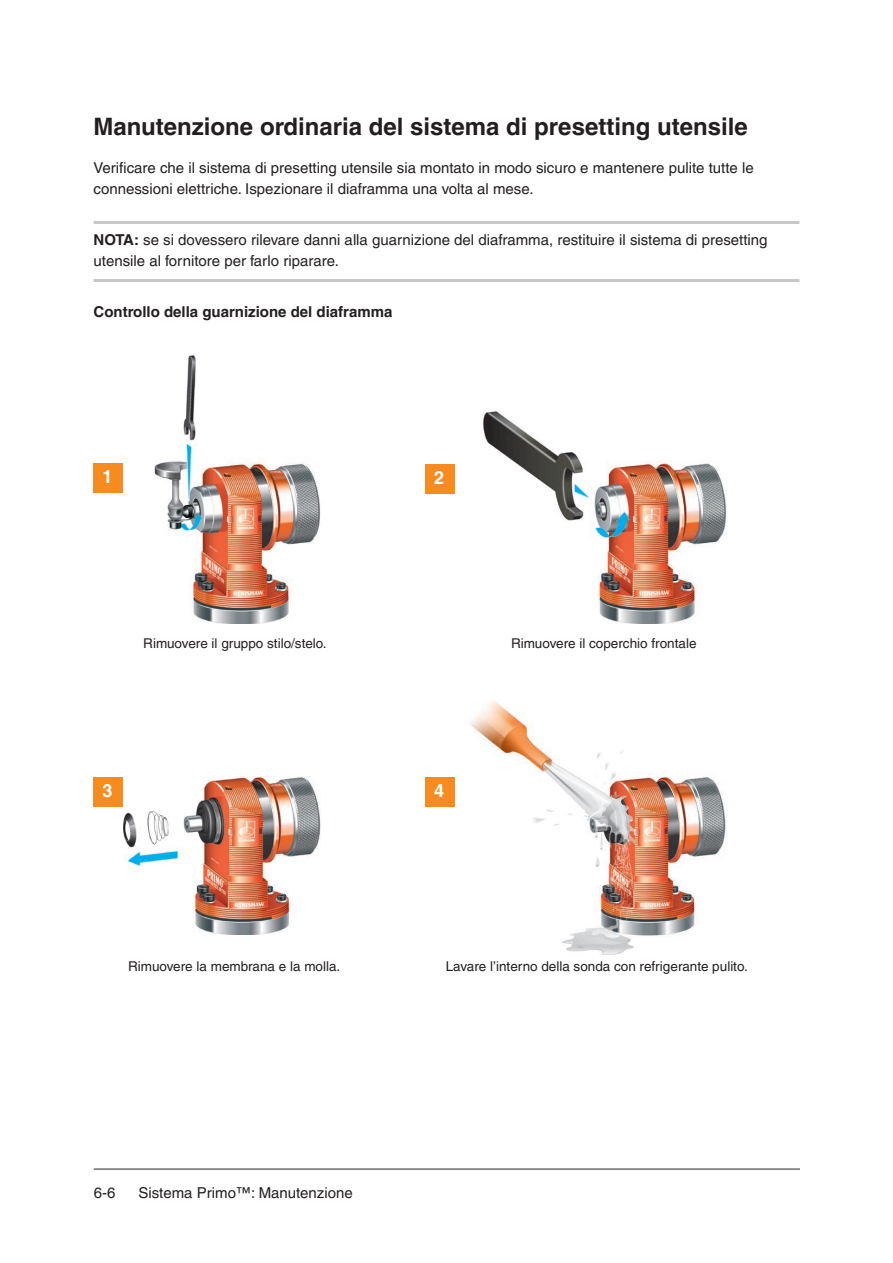
<style>
.page{position:relative;width:893px;height:1263px;background:#fff}
.page>*{position:absolute;margin:0;border:0;box-sizing:border-box;transform-origin:0 0}
.Heading_1__16pt_bold{font:700 24px "Helvetica LT Pro";color:#231f20}
.Figure_Steps{font:700 18px "Helvetica LT Pro";color:#fff}
._10pt_Body_Text{font:15px/21px "Helvetica LT Pro";color:#231f20}
._10pt_Note{font:15px/21px "Helvetica LT Pro";color:#231f20}
._10pt_Body_Text_Bold{font:700 15px "Helvetica LT Pro";color:#231f20}
.Body_Text_10pt_centred{font:13.5px "Helvetica LT Pro";color:#231f20}
.s1{font-weight:700}
</style>
<div class="page">
<hr style="left:94px;top:1169px;width:706px;height:1px;background:#231f20">
<img style="left:469px;top:700px;width:257px;height:254px">
<div style="left:425px;top:777px;width:30px;height:30px;background:#f68c1f"></div>
<img style="left:124px;top:777px;width:197px;height:158px">
<img style="left:483px;top:411px;width:244px;height:212px">
<div style="left:425px;top:465px;width:30px;height:29px;background:#f68c1f"></div>
<div style="left:94px;top:777px;width:29px;height:30px;background:#f68c1f"></div>
<img style="left:154px;top:355px;width:167px;height:269px">
<div style="left:94px;top:463px;width:29px;height:30px;background:#f68c1f"></div>
<hr style="left:94px;top:221px;width:705px;height:3px;background:#c7c8ca">
<hr style="left:94px;top:279px;width:705px;height:3px;background:#c7c8ca">
<p class="Heading_1__16pt_bold" style="left:94px;top:112px;width:656px">Manutenzione ordinaria del sistema di presetting utensile</p>
<p class="_10pt_Body_Text" style="left:94px;top:158px;width:662px">Verificare che il sistema di presetting utensile sia montato in modo sicuro e mantenere pulite tutte le connessioni elettriche. Ispezionare il diaframma una volta al mese.</p>
<p class="_10pt_Note" style="left:94px;top:229px;width:675px"><span class="s1">NOTA:</span> se si dovessero rilevare danni alla guarnizione del diaframma, restituire il sistema di presetting utensile al fornitore per farlo riparare.</p>
<p class="_10pt_Body_Text_Bold" style="left:94px;top:303px;width:300px">Controllo della guarnizione del diaframma</p>
<p class="Figure_Steps" style="left:103px;top:466px;width:12px">1</p>
<p class="Figure_Steps" style="left:434px;top:467px;width:12px">2</p>
<p class="Body_Text_10pt_centred" style="left:143px;top:635px;width:185px">Rimuovere il gruppo stilo/stelo.</p>
<p class="Body_Text_10pt_centred" style="left:511px;top:635px;width:187px">Rimuovere il coperchio frontale</p>
<p class="Figure_Steps" style="left:103px;top:779px;width:12px">3</p>
<p class="Figure_Steps" style="left:434px;top:779px;width:12px">4</p>
<p class="Body_Text_10pt_centred" style="left:128px;top:958px;width:214px">Rimuovere la membrana e la molla.</p>
<p class="Body_Text_10pt_centred" style="left:446px;top:958px;width:303px">Lavare l’interno della sonda con refrigerante pulito.</p>
<p class="_10pt_Body_Text" style="left:94px;top:1182px;width:23px">6-6</p>
<p class="_10pt_Body_Text" style="left:138px;top:1182px;width:216px">Sistema Primo™: Manutenzione</p>
</div>
